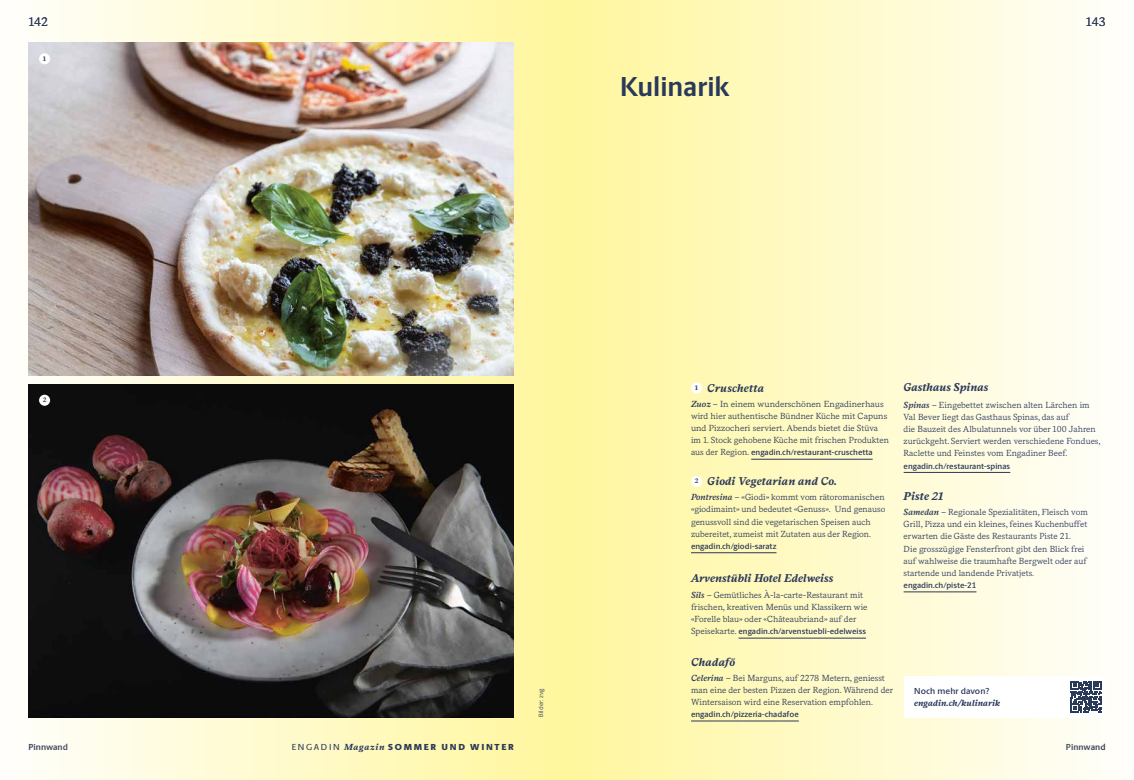
<style>
.page{position:relative;width:1134px;height:780px;background:#fff}
.page>*{position:absolute;margin:0;border:0;box-sizing:border-box;transform-origin:0 0}
.t1{font:700 27.5px "Berlingske Sans";color:#2a385a}
.t2{font:12.5px "Messina Serif";color:#2a385a}
.t3{font:italic 700 11.25px "Messina Serif";color:#2a385a}
.t4{font:8.75px/12.2px "Messina Serif";color:#2a385a}
.t5{font:900 8.75px "Berlingske Sans";letter-spacing:.195em;color:#2a385a}
.t6{font:italic 700 8.75px "Messina Serif";color:#2a385a}
.t7{font:700 8.75px "Berlingske Sans";color:#2a385a}
.t8{font:8.75px "Berlingske Sans D Bd";letter-spacing:.01em;color:#2a385a}
.t9{font:8.12px "Berlingske Sans D Bd";letter-spacing:.005em;color:#2a385a}
.t10{font:700 6.5px "Messina Serif";color:#2a385a}
.t11{font:6.25px "Berlingske Sans";letter-spacing:.01em;color:#2a385a}
.s1{font-weight:600;font-style:italic}
.s2{font-family:"Messina Serif";font-size:8.75px}
.s3{font-weight:500}
.s4{font-family:"Messina Serif";font-weight:700;font-style:italic}
</style>
<div class="page">
<div style="left:0;top:0;width:567px;height:780px;background:linear-gradient(to right,#fefdfb,#fff69d)"></div>
<div style="left:567px;top:0;width:567px;height:780px;background:linear-gradient(to right,#fff69c,#fffefc)"></div>
<img style="left:28px;top:43px;width:486px;height:333px">
<hr style="left:904px;top:472px;width:106px;height:1px;background:#2a385a">
<hr style="left:904px;top:591px;width:72px;height:1px;background:#2a385a">
<hr style="left:751px;top:459px;width:122px;height:1px;background:#2a385a">
<hr style="left:691px;top:552px;width:85px;height:1px;background:#2a385a">
<hr style="left:738px;top:638px;width:128px;height:1px;background:#2a385a">
<hr style="left:691px;top:720px;width:108px;height:1px;background:#2a385a">
<div style="left:691px;top:382px;width:11px;height:11px;background:#fff;border-radius:50%"></div>
<div style="left:691px;top:476px;width:11px;height:11px;background:#fff;border-radius:50%"></div>
<div style="left:904px;top:676px;width:202px;height:41px;background:#fff"></div>
<svg style="left:1070px;top:681px;width:32px;height:31px"></svg>
<img style="left:28px;top:384px;width:486px;height:333px">
<div style="left:39px;top:53px;width:11px;height:11px;background:#fff;border-radius:50%"></div>
<div style="left:39px;top:394px;width:11px;height:12px;background:#fff;border-radius:50%"></div>
<h2 class="t2" style="left:28px;top:12px;width:21px">142</h2>
<h2 class="t2" style="left:1086px;top:12px;width:21px">143</h2>
<p class="t10" style="left:43px;top:54px;width:5px">1</p>
<p class="t10" style="left:43px;top:395px;width:5px">2</p>
<h1 class="t1" style="left:620px;top:66px;width:111px">Kulinarik</h1>
<p class="t11" style="left:536px;top:716px;width:29px;rotate:-90deg">Bilder: zvg</p>
<p class="t3" style="left:695px;top:379px;width:71px"><sup>1</sup> Cruschetta</p>
<p class="t4" style="left:691px;top:397px;width:200px"><span class="s1">Zuoz –</span> In einem wunderschönen Engadinerhaus wird hier authentische Bündner Küche mit Capuns und Pizzocheri serviert. Abends bietet die Stüva im 1. Stock gehobene Küche mit frischen Produkten</p>
<p class="t9" style="left:691px;top:446px;width:183px"><span class="s2">aus der Region.</span> engadin.ch/restaurant-cruschetta</p>
<p class="t3" style="left:695px;top:472px;width:144px"><sup>2</sup> Giodi Vegetarian and Co.</p>
<p class="t4" style="left:691px;top:490px;width:196px"><span class="s1">Pontresina –</span> «Giodi» kommt vom rätoromanischen «giodimaint» und bedeutet «Genuss». Und genauso genussvoll sind die vegetarischen Speisen auch zubereitet, zumeist mit Zutaten aus der Region.</p>
<p class="t9" style="left:691px;top:540px;width:87px">engadin.ch/giodi-saratz</p>
<p class="t3" style="left:691px;top:569px;width:144px">Arvenstübli Hotel Edelweiss</p>
<p class="t4" style="left:691px;top:588px;width:178px"><span class="s1">Sils –</span> Gemütliches À-la-carte-Restaurant mit frischen, kreativen Menüs und Klassikern wie «Forelle blau» oder «Châteaubriand» auf der</p>
<p class="t9" style="left:691px;top:625px;width:177px"><span class="s2">Speisekarte.</span> engadin.ch/arvenstuebli-edelweiss</p>
<p class="t3" style="left:691px;top:653px;width:46px">Chadafö</p>
<p class="t4" style="left:691px;top:671px;width:204px"><span class="s1">Celerina –</span> Bei Marguns, auf 2278 Metern, geniesst man eine der besten Pizzen der Region. Während der<br>Wintersaison wird eine Reservation empfohlen.</p>
<p class="t9" style="left:691px;top:708px;width:109px">engadin.ch/pizzeria-chadafoe</p>
<p class="t3" style="left:904px;top:379px;width:86px">Gasthaus Spinas</p>
<p class="t4" style="left:904px;top:398px;width:198px"><span class="s1">Spinas –</span> Eingebettet zwischen alten Lärchen im Val Bever liegt das Gasthaus Spinas, das auf<br>die Bauzeit des Albulatunnels vor über 100 Jahren zurückgeht. Serviert werden verschiedene Fondues, Raclette und Feinstes vom Engadiner Beef.</p>
<p class="t9" style="left:904px;top:459px;width:108px">engadin.ch/restaurant-spinas</p>
<p class="t3" style="left:904px;top:487px;width:41px">Piste 21</p>
<p class="t4" style="left:904px;top:505px;width:186px"><span class="s1">Samedan –</span> Regionale Spezialitäten, Fleisch vom Grill, Pizza und ein kleines, feines Kuchenbuffet erwarten die Gäste des Restaurants Piste 21.<br>Die grosszügige Fensterfront gibt den Blick frei auf wahlweise die traumhafte Bergwelt oder auf startende und landende Privatjets.</p>
<p class="t9" style="left:904px;top:579px;width:74px">engadin.ch/piste-21</p>
<p class="t8" style="left:914px;top:684px;width:76px">Noch mehr davon?</p>
<p class="t6" style="left:914px;top:696px;width:87px">engadin.ch/kulinarik</p>
<p class="t5" style="left:292px;top:740px;width:224px"><span class="s3">ENGADIN</span> <span class="s4">Magazin</span> SOMMER UND WINTER</p>
<p class="t7" style="left:28px;top:740px;width:41px">Pinnwand</p>
<p class="t7" style="left:1066px;top:740px;width:41px">Pinnwand</p>
</div>
